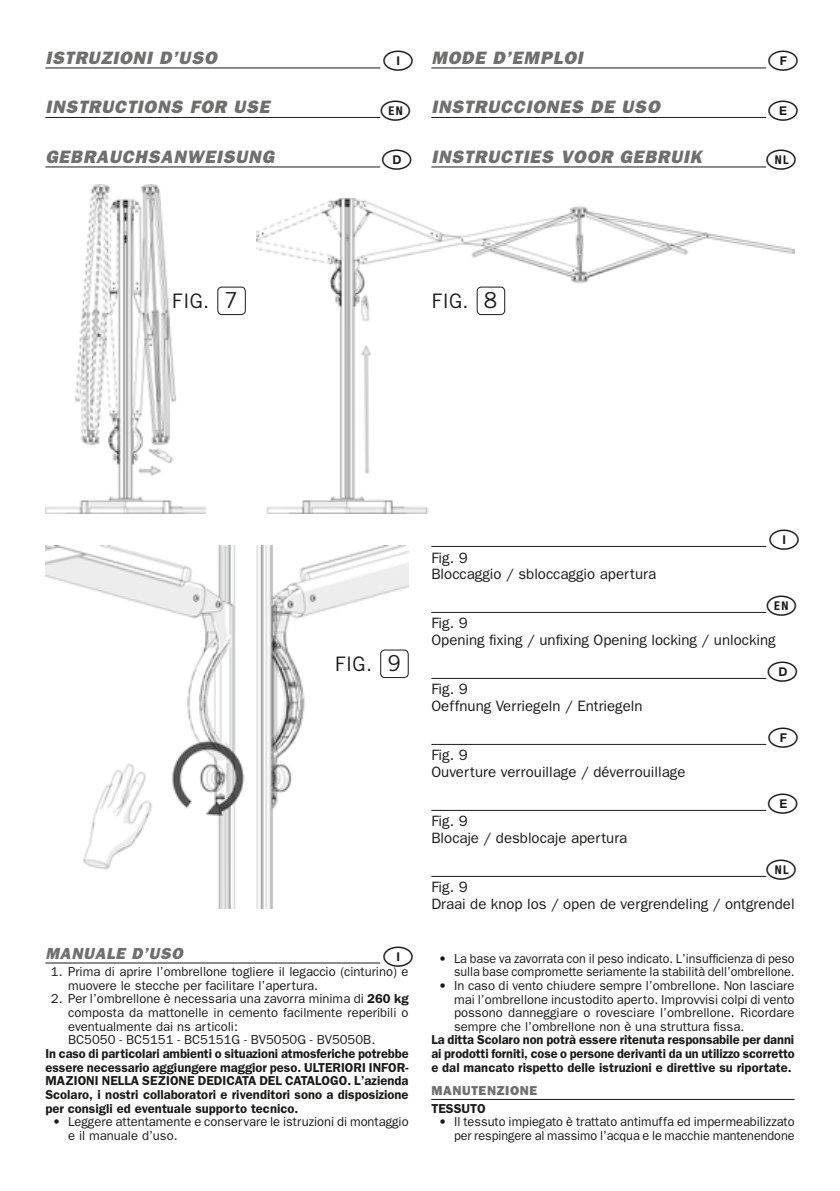
<style>
.page{position:relative;width:840px;height:1191px;background:#fff}
.page>*{position:absolute;margin:0;border:0;box-sizing:border-box;transform-origin:0 0}
.t1{font:30px "National Codes Universal";letter-spacing:-.64em;color:#1a1a18}
.t2{font:20px "Trade Gothic";color:#1a1a18}
.t3{font:italic 800 18px "Franklin Gothic";letter-spacing:.05em;color:#6f6f6e}
.t4{font:italic 800 16px "Franklin Gothic";letter-spacing:.05em;color:#6f6f6e}
.t5{font:15px/16.4px "Franklin Gothic";color:#1a1a18}
.t6{font:13px/13.6px "Franklin Gothic";color:#1a1a18}
.t7{font:600 13px/13.6px "Franklin Gothic";color:#1a1a18;text-align:justify}
.t8{font:800 13px "Franklin Gothic";letter-spacing:.05em;color:#6f6f6e}
.s1{font-size:22px}
.s2{font-weight:600}
</style>
<div class="page">
<img style="left:45px;top:184px;width:160px;height:329px">
<img style="left:256px;top:198px;width:538px;height:315px">
<img style="left:45px;top:545px;width:363px;height:364px">
<hr style="left:45px;top:68px;width:335px;height:1px;background:#1a1a18">
<hr style="left:45px;top:117px;width:335px;height:1px;background:#1a1a18">
<hr style="left:45px;top:166px;width:335px;height:1px;background:#1a1a18">
<hr style="left:431px;top:68px;width:334px;height:1px;background:#1a1a18">
<hr style="left:431px;top:117px;width:334px;height:1px;background:#1a1a18">
<hr style="left:431px;top:166px;width:334px;height:1px;background:#1a1a18">
<hr style="left:431px;top:546px;width:334px;height:1px;background:#1a1a18">
<hr style="left:431px;top:612px;width:334px;height:1px;background:#1a1a18">
<hr style="left:431px;top:678px;width:334px;height:1px;background:#1a1a18">
<hr style="left:431px;top:744px;width:334px;height:1px;background:#1a1a18">
<hr style="left:431px;top:810px;width:334px;height:1px;background:#1a1a18">
<hr style="left:431px;top:876px;width:334px;height:1px;background:#1a1a18">
<div style="left:217px;top:287px;width:28px;height:28px;border:1px solid #1a1a18;border-radius:4px"></div>
<div style="left:476px;top:287px;width:29px;height:28px;border:1px solid #1a1a18;border-radius:4px"></div>
<div style="left:380px;top:649px;width:28px;height:29px;border:1px solid #1a1a18;border-radius:4px"></div>
<hr style="left:45px;top:962px;width:335px;height:1px;background:#1a1a18">
<hr style="left:431px;top:1099px;width:363px;height:1px;background:#1a1a18">
<h3 class="t3" style="left:45px;top:47px;width:173px">ISTRUZIONI D’USO</h3>
<h1 class="t1" style="left:383px;top:37px;width:31px">1I</h1>
<h3 class="t3" style="left:45px;top:96px;width:226px">INSTRUCTIONS FOR USE</h3>
<h1 class="t1" style="left:380px;top:87px;width:31px">1e n</h1>
<h3 class="t3" style="left:45px;top:146px;width:230px">GEBRAUCHSANWEISUNG</h3>
<h1 class="t1" style="left:381px;top:136px;width:31px">1D</h1>
<h3 class="t3" style="left:431px;top:47px;width:153px">MODE D’EMPLOI</h3>
<h1 class="t1" style="left:767px;top:37px;width:31px">1F</h1>
<h3 class="t3" style="left:431px;top:96px;width:230px">INSTRUCCIONES DE USO</h3>
<h1 class="t1" style="left:767px;top:87px;width:31px">1E</h1>
<h3 class="t3" style="left:431px;top:146px;width:272px">INSTRUCTIES VOOR GEBRUIK</h3>
<h1 class="t1" style="left:765px;top:136px;width:31px">1n l</h1>
<h2 class="t2" style="left:172px;top:289px;width:67px">FIG. <span class="s1">7</span></h2>
<h2 class="t2" style="left:431px;top:289px;width:67px">FIG. <span class="s1">8</span></h2>
<p class="t5" style="left:431px;top:549px;width:226px">Fig. 9<br>Bloccaggio / sbloccaggio apertura</p>
<h1 class="t1" style="left:768px;top:515px;width:31px">1I</h1>
<h2 class="t2" style="left:334px;top:652px;width:67px">FIG. <span class="s1">9</span></h2>
<p class="t4" style="left:45px;top:943px;width:139px">MANUALE D’USO</p>
<h1 class="t1" style="left:383px;top:932px;width:31px">1I</h1>
<p class="t6" style="left:68px;top:964px;width:342px;text-indent:-17px">1. Prima di aprire l’ombrellone togliere il legaccio (cinturino) e muovere le stecche per facilitare l’apertura.</p>
<p class="t6" style="left:68px;top:992px;width:342px;text-indent:-17px">2. Per l’ombrellone è necessaria una zavorra minima di <span class="s2">260 kg </span>composta da mattonelle in cemento facilmente reperibili o eventualmente dai ns articoli:<br>BC5050 - BC5151 - BC5151G - BV5050G - BV5050B.</p>
<p class="t7" style="left:45px;top:1046px;width:364px">In caso di particolari ambienti o situazioni atmosferiche potrebbe essere necessario aggiungere maggior peso. ULTERIORI INFOR-MAZIONI NELLA SEZIONE DEDICATA DEL CATALOGO. L’azienda Scolaro, i nostri collaboratori e rivenditori sono a disposizione per consigli ed eventuale supporto tecnico.</p>
<p class="t6" style="left:68px;top:1114px;width:342px;text-indent:-15px">• Leggere attentamente e conservare le istruzioni di montaggio e il manuale d’uso.</p>
<h1 class="t1" style="left:766px;top:581px;width:31px">1e n</h1>
<p class="t5" style="left:431px;top:615px;width:346px">Fig. 9<br>Opening fixing / unfixing Opening locking / unlocking</p>
<h1 class="t1" style="left:767px;top:647px;width:31px">1D</h1>
<p class="t5" style="left:431px;top:681px;width:212px">Fig. 9<br>Oeffnung Verriegeln / Entriegeln</p>
<h1 class="t1" style="left:767px;top:713px;width:31px">1F</h1>
<p class="t5" style="left:431px;top:747px;width:255px">Fig. 9<br>Ouverture verrouillage / déverrouillage</p>
<h1 class="t1" style="left:767px;top:779px;width:31px">1E</h1>
<p class="t5" style="left:431px;top:813px;width:197px">Fig. 9<br>Blocaje / desblocaje apertura</p>
<h1 class="t1" style="left:765px;top:845px;width:31px">1n l</h1>
<p class="t5" style="left:431px;top:879px;width:364px">Fig. 9<br>Draai de knop los / open de vergrendeling / ontgrendel</p>
<p class="t6" style="left:438px;top:951px;width:357px;text-align:right">• La base va zavorrata con il peso indicato. L’insufficienza di peso sulla base compromette seriamente la stabilità dell’ombrellone.</p>
<p class="t6" style="left:454px;top:978px;width:342px;text-align:justify;text-indent:-15px">• In caso di vento chiudere sempre l’ombrellone. Non lasciare mai l’ombrellone incustodito aperto. Improvvisi colpi di vento possono danneggiare o rovesciare l’ombrellone. Ricordare sempre che l’ombrellone non è una struttura fissa.</p>
<p class="t7" style="left:431px;top:1032px;width:365px">La ditta Scolaro non potrà essere ritenuta responsabile per danni ai prodotti forniti, cose o persone derivanti da un utilizzo scorretto e dal mancato rispetto delle istruzioni e direttive su riportate.</p>
<p class="t8" style="left:431px;top:1083px;width:107px">MANUTENZIONE</p>
<p class="t7" style="left:431px;top:1101px;width:56px">TESSUTO</p>
<p class="t6" style="left:438px;top:1114px;width:357px;text-align:right">• Il tessuto impiegato è trattato antimuffa ed impermeabilizzato per respingere al massimo l’acqua e le macchie mantenendone</p>
</div>
